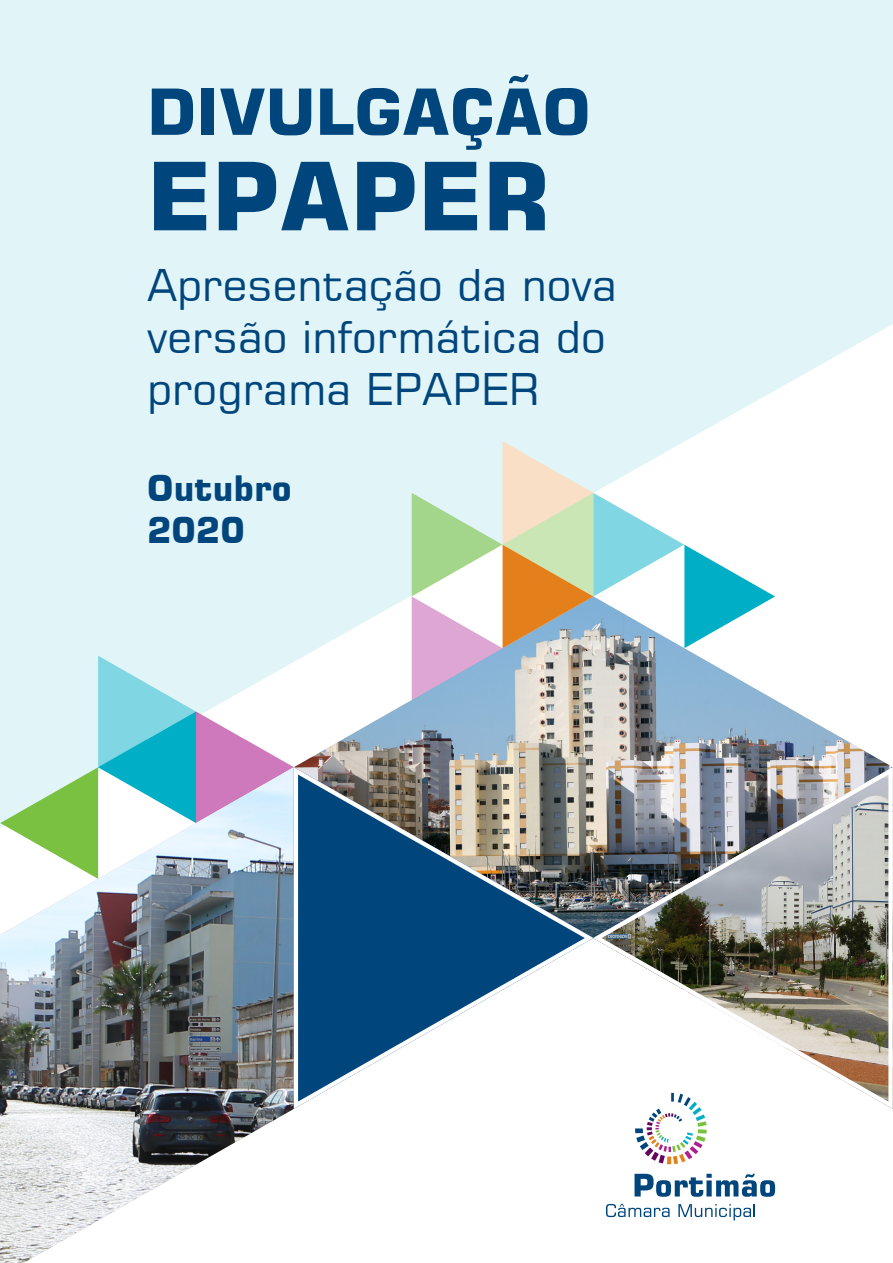
<style>
.page{position:relative;width:893px;height:1263px;background:#fff}
.page>*{position:absolute;margin:0;border:0;box-sizing:border-box;transform-origin:0 0}
.t1{font:700 94.2px "Square 721 BT";color:#00457c}
.t2{font:700 63.6px "Square 721 BT";color:#00457c}
.t3{font:43.65px/52.3px "Square 721 BT";color:#00457c}
.t4{font:700 34.95px/42px "Square 721 BT";color:#00457c}
</style>
<div class="page">
<div style="left:0;top:0;width:893px;height:656px;background:#e1f5f8"></div>
<svg style="left:0;top:656px;width:294px;height:111px;background:#c0e0eb"></svg>
<img style="left:294px;top:596px;width:599px;height:171px">
<img style="left:0;top:767px;width:294px;height:496px">
<svg style="left:294px;top:767px;width:299px;height:342px"></svg>
<svg style="left:412px;top:441px;width:363px;height:259px"></svg>
<svg style="left:606px;top:1204px;width:64px;height:13px"></svg>
<svg style="left:678px;top:1204px;width:77px;height:16px"></svg>
<svg style="left:634px;top:1174px;width:141px;height:23px"></svg>
<svg style="left:636px;top:1109px;width:71px;height:55px"></svg>
<img style="left:593px;top:767px;width:300px;height:342px">
<h2 class="t2" style="left:147px;top:73px;width:445px">DIVULGAÇÃO</h2>
<h1 class="t1" style="left:147px;top:139px;width:405px">EPAPER</h1>
<p class="t3" style="left:147px;top:258px;width:471px">Apresentação da nova versão informática do programa EPAPER</p>
<p class="t4" style="left:147px;top:467px;width:146px">Outubro<br>2020</p>
</div>
